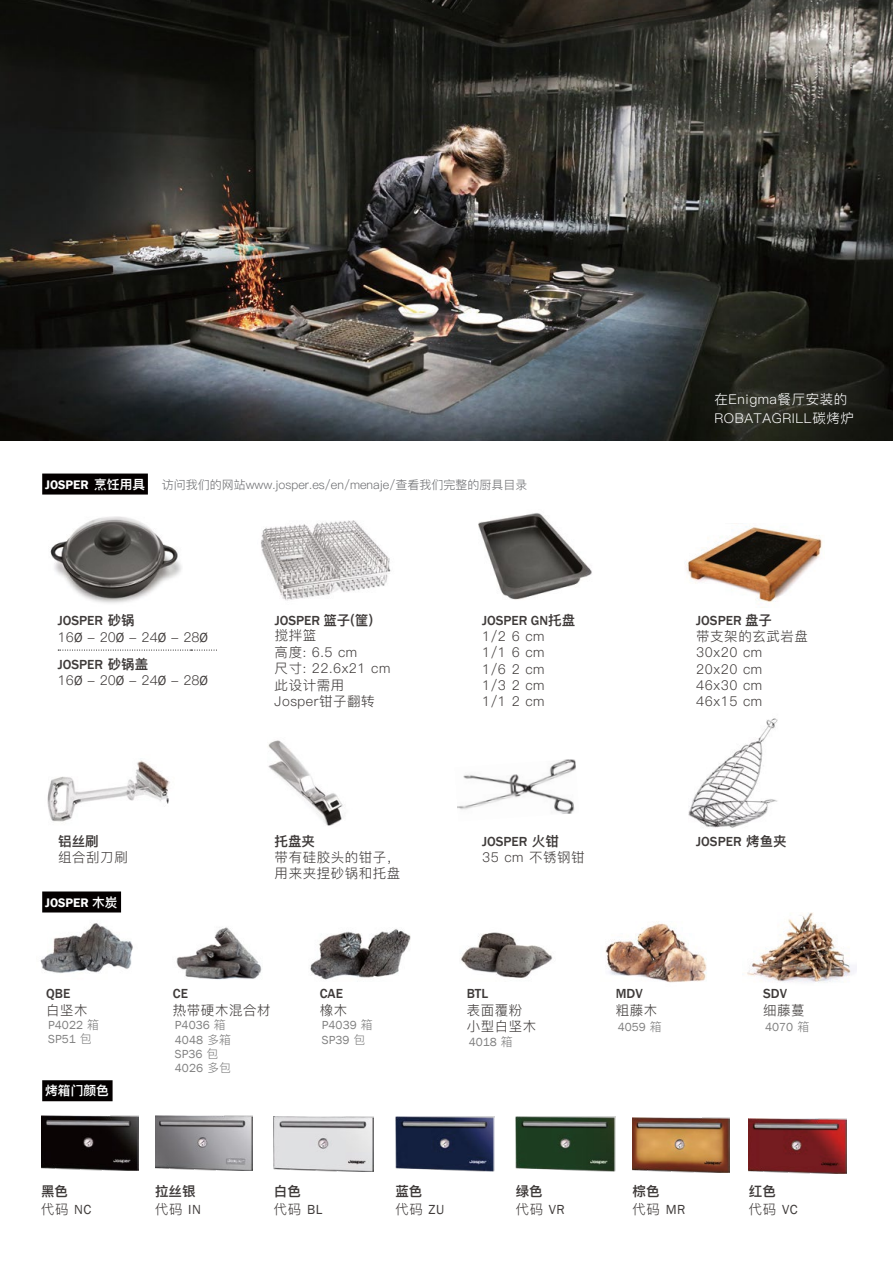
<style>
.page{position:relative;width:893px;height:1263px;background:#fff}
.page>*{position:absolute;margin:0;border:0;box-sizing:border-box;transform-origin:0 0}
.t1{font:13.5px/16.2px "Ping Fang SC";letter-spacing:.04em;color:#3f3b3a}
.t2{font:500 13.5px "Franklin Gothic";color:#3f3b3a}
.t3{font:13.5px/19.5px "Ping Fang SC";letter-spacing:.04em;color:#fff}
.t4{font:13.5px "Ping Fang SC Semibold";color:#3f3b3a}
.t5{font:600 12.75px "Franklin Gothic";color:#fff}
.t6{font:12.75px "Ping Fang SC Semibold";color:#fff}
.t7{font:12px/14.4px "Franklin Gothic";color:#808080}
.t8{font:12px "Ping Fang SC";color:#6d6e71}
.s1{font-family:"Ping Fang SC Semibold";font-weight:400}
.s2{font-family:"Franklin Gothic"}
.s3{font-family:"Ping Fang SC"}
</style>
<div class="page">
<img style="left:0;top:0;width:893px;height:440px">
<img style="left:40px;top:908px;width:93px;height:65px">
<img style="left:176px;top:927px;width:86px;height:53px">
<img style="left:310px;top:929px;width:101px;height:51px">
<img style="left:461px;top:932px;width:92px;height:46px">
<img style="left:747px;top:912px;width:110px;height:71px">
<img style="left:605px;top:921px;width:102px;height:62px">
<img style="left:50px;top:516px;width:132px;height:87px">
<img style="left:47px;top:760px;width:123px;height:62px">
<img style="left:261px;top:520px;width:130px;height:81px">
<img style="left:268px;top:740px;width:75px;height:86px">
<img style="left:478px;top:513px;width:114px;height:87px">
<img style="left:457px;top:759px;width:119px;height:55px">
<img style="left:685px;top:523px;width:138px;height:79px">
<img style="left:688px;top:718px;width:90px;height:110px">
<svg style="left:58px;top:650px;width:159px;height:1px"></svg>
<div style="left:42px;top:891px;width:79px;height:21px;background:#040000"></div>
<div style="left:42px;top:1080px;width:71px;height:21px;background:#040000"></div>
<div style="left:42px;top:473px;width:106px;height:21px;background:#040000"></div>
<img style="left:633px;top:1118px;width:96px;height:54px">
<img style="left:749px;top:1119px;width:97px;height:55px">
<img style="left:274px;top:1117px;width:99px;height:55px">
<img style="left:395px;top:1117px;width:100px;height:55px">
<img style="left:516px;top:1117px;width:99px;height:55px">
<img style="left:155px;top:1115px;width:97px;height:55px">
<img style="left:41px;top:1115px;width:97px;height:55px">
<p class="t5" style="left:45px;top:476px;width:102px">JOSPER <span class="s1">烹饪用具</span></p>
<p class="t8" style="left:162px;top:477px;width:367px">访问我们的网站www.josper.es/en/menaje/查看我们完整的厨具目录</p>
<p class="t2" style="left:58px;top:612px;width:78px">JOSPER <span class="s1">砂锅</span></p>
<p class="t1" style="left:58px;top:629px;width:152px">16<span class="s2">Ø</span> - 20<span class="s2">Ø</span> - 24<span class="s2">Ø</span> - 28<span class="s2">Ø</span></p>
<p class="t2" style="left:58px;top:656px;width:92px">JOSPER <span class="s1">砂锅盖</span></p>
<p class="t1" style="left:58px;top:672px;width:152px">16<span class="s2">Ø</span> - 20<span class="s2">Ø</span> - 24<span class="s2">Ø</span> - 28<span class="s2">Ø</span></p>
<p class="t2" style="left:275px;top:612px;width:100px">JOSPER <span class="s1">篮子(筐)</span></p>
<p class="t1" style="left:275px;top:627px;width:43px">搅拌篮</p>
<p class="t1" style="left:275px;top:644px;width:117px">高度: 6.5 cm<br>尺寸: 22.6x21 cm此设计需用<br>Josper钳子翻转</p>
<p class="t2" style="left:482px;top:612px;width:95px">JOSPER GN<span class="s1">托盘</span></p>
<p class="t1" style="left:482px;top:628px;width:64px;text-align:justify">1/2 6 cm 1/1 6 cm 1/6 2 cm 1/3 2 cm 1/1 2 cm</p>
<p class="t3" style="left:714px;top:389px;width:141px">在Enigma餐厅安装的<br>ROBATAGRILL碳烤炉</p>
<p class="t2" style="left:696px;top:612px;width:77px">JOSPER <span class="s1">盘子</span></p>
<p class="t1" style="left:696px;top:628px;width:113px">带支架的玄武岩盘<br>30x20 cm<br>20x20 cm<br>46x30 cm<br>46x15 cm</p>
<p class="t4" style="left:58px;top:833px;width:42px">铝丝刷</p>
<p class="t1" style="left:58px;top:849px;width:71px">组合刮刀刷</p>
<p class="t5" style="left:45px;top:894px;width:74px">JOSPER <span class="s1">木炭</span></p>
<p class="t2" style="left:46px;top:985px;width:26px">QBE</p>
<p class="t1" style="left:46px;top:1002px;width:43px">白坚木</p>
<p class="t7" style="left:48px;top:1018px;width:52px;line-height:13.5px">P4022 <span class="s3">箱<br></span>SP51 <span class="s3">包</span></p>
<p class="t6" style="left:45px;top:1083px;width:65px">烤箱门颜色</p>
<p class="t4" style="left:275px;top:833px;width:42px">托盘夹</p>
<p class="t1" style="left:275px;top:849px;width:127px">带有硅胶头的钳子，用来夹捏砂锅和托盘</p>
<p class="t2" style="left:173px;top:985px;width:17px">CE</p>
<p class="t1" style="left:173px;top:1002px;width:99px">热带硬木混合材</p>
<p class="t7" style="left:175px;top:1018px;width:58px">P4036 <span class="s3">箱<br></span>4048 <span class="s3">多箱<br></span>SP36 <span class="s3">包<br></span>4026 <span class="s3">多包</span></p>
<p class="t2" style="left:320px;top:985px;width:25px">CAE</p>
<p class="t1" style="left:320px;top:1002px;width:29px">橡木</p>
<p class="t7" style="left:322px;top:1018px;width:52px">P4039 <span class="s3">箱<br></span>SP39 <span class="s3">包</span></p>
<p class="t2" style="left:482px;top:833px;width:78px">JOSPER <span class="s1">火钳</span></p>
<p class="t1" style="left:482px;top:849px;width:104px">35 cm 不锈钢钳</p>
<p class="t2" style="left:696px;top:833px;width:92px">JOSPER <span class="s1">烤鱼夹</span></p>
<p class="t2" style="left:467px;top:985px;width:23px">BTL</p>
<p class="t1" style="left:467px;top:1002px;width:71px">表面覆粉小型白坚木</p>
<p class="t7" style="left:469px;top:1035px;width:46px">4018 <span class="s3">箱</span></p>
<p class="t2" style="left:616px;top:985px;width:28px">MDV</p>
<p class="t1" style="left:616px;top:1002px;width:43px">粗藤木</p>
<p class="t7" style="left:618px;top:1020px;width:46px">4059 <span class="s3">箱</span></p>
<p class="t2" style="left:763px;top:985px;width:25px">SDV</p>
<p class="t1" style="left:763px;top:1002px;width:43px">细藤蔓</p>
<p class="t7" style="left:765px;top:1020px;width:46px">4070 <span class="s3">箱</span></p>
<p class="t4" style="left:41px;top:1183px;width:28px">黑色</p>
<p class="t1" style="left:41px;top:1201px;width:52px">代码 <span class="s2">NC</span></p>
<p class="t4" style="left:155px;top:1183px;width:42px">拉丝银</p>
<p class="t1" style="left:155px;top:1201px;width:47px">代码 <span class="s2">IN</span></p>
<p class="t4" style="left:274px;top:1183px;width:28px">白色</p>
<p class="t1" style="left:274px;top:1201px;width:50px">代码 <span class="s2">BL</span></p>
<p class="t4" style="left:395px;top:1183px;width:28px">蓝色</p>
<p class="t1" style="left:395px;top:1201px;width:50px">代码 <span class="s2">ZU</span></p>
<p class="t4" style="left:516px;top:1183px;width:28px">绿色</p>
<p class="t1" style="left:516px;top:1201px;width:51px">代码 <span class="s2">VR</span></p>
<p class="t4" style="left:633px;top:1183px;width:28px">棕色</p>
<p class="t1" style="left:633px;top:1201px;width:54px">代码 <span class="s2">MR</span></p>
<p class="t4" style="left:749px;top:1183px;width:28px">红色</p>
<p class="t1" style="left:749px;top:1201px;width:50px">代码 <span class="s2">VC</span></p>
</div>
